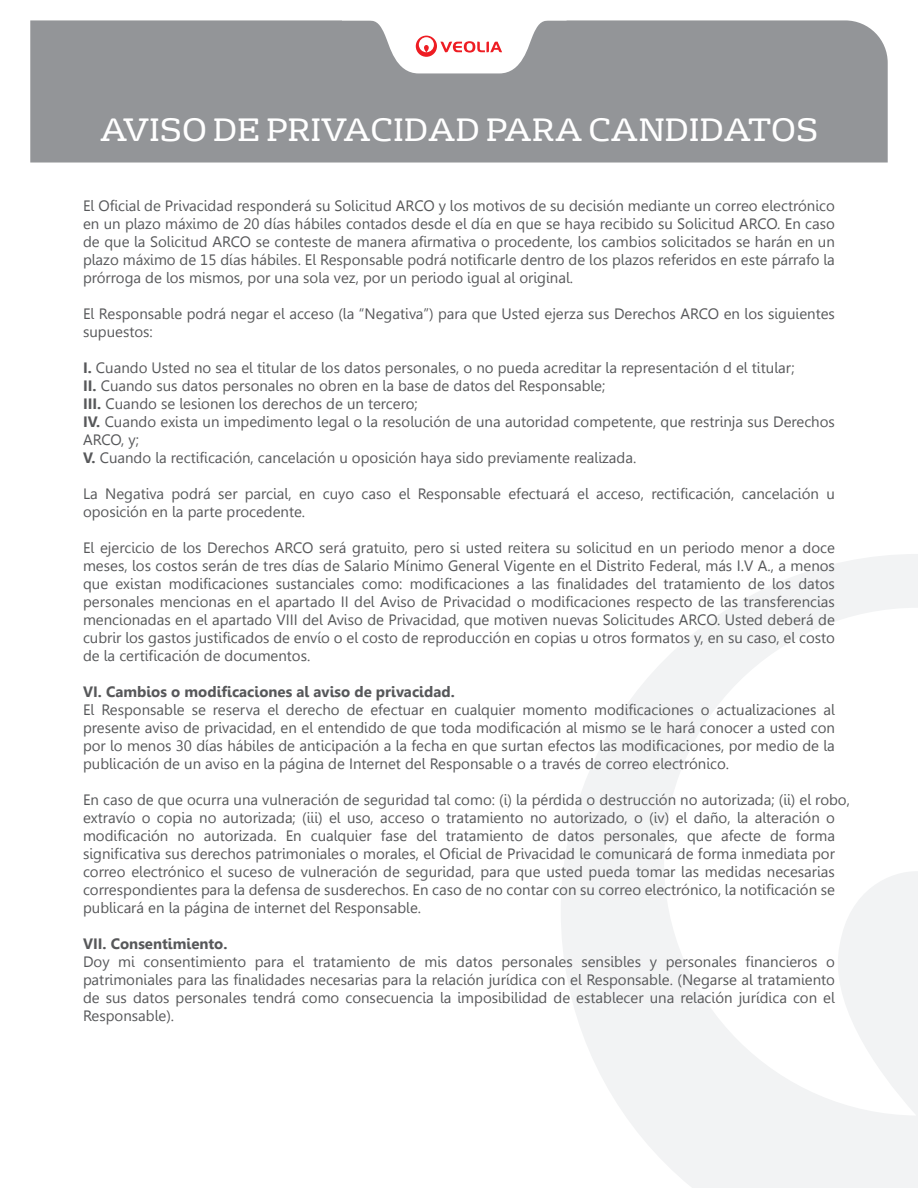
<style>
.page{position:relative;width:918px;height:1188px;background:#fff}
.page>*{position:absolute;margin:0;border:0;box-sizing:border-box;transform-origin:0 0}
.t1{font:31.35px "FS Rufus";color:#fff}
.t2{font:15px/18px "Gisha";color:#57585a;text-align:justify}
.t3{font:700 15px "Gisha";color:#57585a}
.s1{font-weight:700}
</style>
<div class="page">
<svg style="left:561px;top:554px;width:357px;height:634px"></svg>
<div style="left:30px;top:20px;width:858px;height:143px;background:#939598"></div>
<svg style="left:342px;top:20px;width:225px;height:53px"></svg>
<h1 class="t1" style="left:100px;top:104px;width:720px">AVISO DE PRIVACIDAD PARA CANDIDATOS</h1>
<p class="t2" style="left:83px;top:196px;width:753px">El Oficial de Privacidad responderá su Solicitud ARCO y los motivos de su decisión mediante un correo electrónico en un plazo máximo de 20 días hábiles contados desde el día en que se haya recibido su Solicitud ARCO. En caso de que la Solicitud ARCO se conteste de manera afirmativa o procedente, los cambios solicitados se harán en un plazo máximo de 15 días hábiles. El Responsable podrá notificarle dentro de los plazos referidos en este párrafo la prórroga de los mismos, por una sola vez, por un periodo igual al original.</p>
<p class="t2" style="left:83px;top:304px;width:753px">El Responsable podrá negar el acceso (la “Negativa”) para que Usted ejerza sus Derechos ARCO en los siguientes supuestos:</p>
<p class="t2" style="left:83px;top:358px;width:753px;text-align:left"><span class="s1">I.</span> Cuando Usted no sea el titular de los datos personales, o no pueda acreditar la representación d el titular;<br><span class="s1">II.</span> Cuando sus datos personales no obren en la base de datos del Responsable;<br><span class="s1">III.</span> Cuando se lesionen los derechos de un tercero;<br><span class="s1">IV.</span> Cuando exista un impedimento legal o la resolución de una autoridad competente, que restrinja sus Derechos ARCO, y;<br><span class="s1">V.</span> Cuando la rectificación, cancelación u oposición haya sido previamente realizada.</p>
<p class="t2" style="left:83px;top:484px;width:753px">La Negativa podrá ser parcial, en cuyo caso el Responsable efectuará el acceso, rectificación, cancelación u oposición en la parte procedente.</p>
<p class="t2" style="left:83px;top:538px;width:753px">El ejercicio de los Derechos ARCO será gratuito, pero si usted reitera su solicitud en un periodo menor a doce meses, los costos serán de tres días de Salario Mínimo General Vigente en el Distrito Federal, más I.V A., a menos que existan modificaciones sustanciales como: modificaciones a las finalidades del tratamiento de los datos personales mencionas en el apartado II del Aviso de Privacidad o modificaciones respecto de las transferencias mencionadas en el apartado VIII del Aviso de Privacidad, que motiven nuevas Solicitudes ARCO. Usted deberá de cubrir los gastos justificados de envío o el costo de reproducción en copias u otros formatos y, en su caso, el costo de la certificación de documentos.</p>
<p class="t3" style="left:83px;top:683px;width:373px">VI. Cambios o modificaciones al aviso de privacidad.</p>
<p class="t2" style="left:83px;top:700px;width:753px">El Responsable se reserva el derecho de efectuar en cualquier momento modificaciones o actualizaciones al presente aviso de privacidad, en el entendido de que toda modificación al mismo se le hará conocer a usted con por lo menos 30 días hábiles de anticipación a la fecha en que surtan efectos las modificaciones, por medio de la publicación de un aviso en la página de Internet del Responsable o a través de correo electrónico.</p>
<p class="t2" style="left:83px;top:790px;width:768px;text-align:left">En caso de que ocurra una vulneración de seguridad tal como: (i) la pérdida o destrucción no autorizada; (ii) el robo, extravío o copia no autorizada; (iii) el uso, acceso o tratamiento no autorizado, o (iv) el daño, la alteración o modificación no autorizada. En cualquier fase del tratamiento de datos personales, que afecte de forma significativa sus derechos patrimoniales o morales, el Oficial de Privacidad le comunicará de forma inmediata por correo electrónico el suceso de vulneración de seguridad, para que usted pueda tomar las medidas necesarias correspondientes para la defensa de susderechos. En caso de no contar con su correo electrónico, la notificación se publicará en la página de internet del Responsable.</p>
<p class="t3" style="left:83px;top:935px;width:146px">VII. Consentimiento.</p>
<p class="t2" style="left:83px;top:952px;width:753px">Doy mi consentimiento para el tratamiento de mis datos personales sensibles y personales financieros o patrimoniales para las finalidades necesarias para la relación jurídica con el Responsable. (Negarse al tratamiento de sus datos personales tendrá como consecuencia la imposibilidad de establecer una relación jurídica con el Responsable).</p>
</div>
